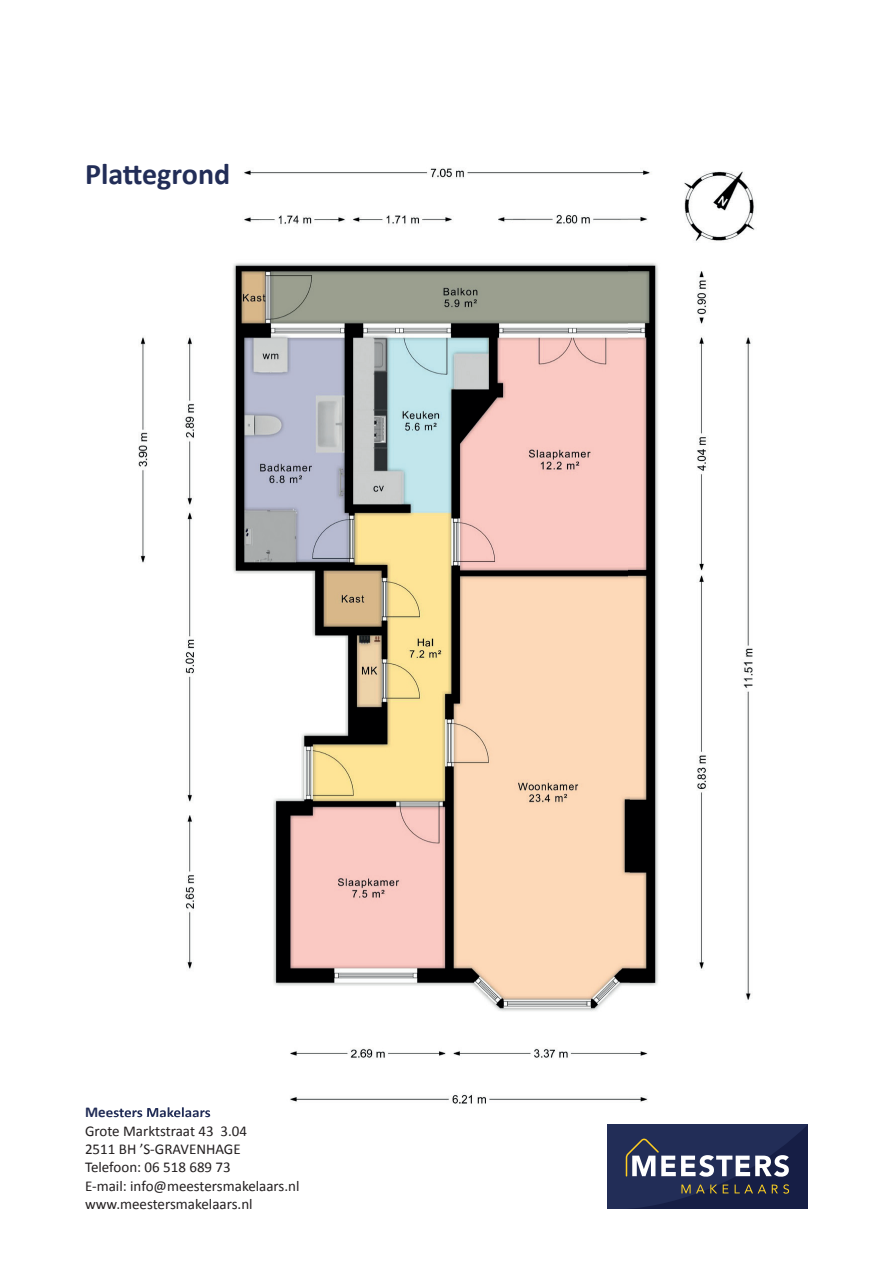
<style>
.page{position:relative;width:893px;height:1263px;background:#fff}
.page>*{position:absolute;margin:0;border:0;box-sizing:border-box;transform-origin:0 0}
.t1{font:700 30px "Calibri";color:#222d57}
.t2{font:15px/18.3px "Calibri";color:#231f20}
.t3{font:700 15px "Calibri";color:#222d57}
</style>
<div class="page">
<svg style="left:608px;top:1124px;width:200px;height:85px;background:#374061"></svg>
<img style="left:138px;top:167px;width:617px;height:949px">
<img style="left:107px;top:1107px;width:103px;height:9px">
<h1 class="t1" style="left:85px;top:156px;width:147px">Plattegrond</h1>
<p class="t3" style="left:85px;top:1103px;width:127px">Meesters Makelaars</p>
<p class="t2" style="left:85px;top:1121px;width:216px">Grote Marktstraat 43 3.04<br>2511 BH ’S-GRAVENHAGE<br>Telefoon: 06 518 689 73<br>E-mail: info@meestersmakelaars.nl www.meestersmakelaars.nl</p>
</div>
